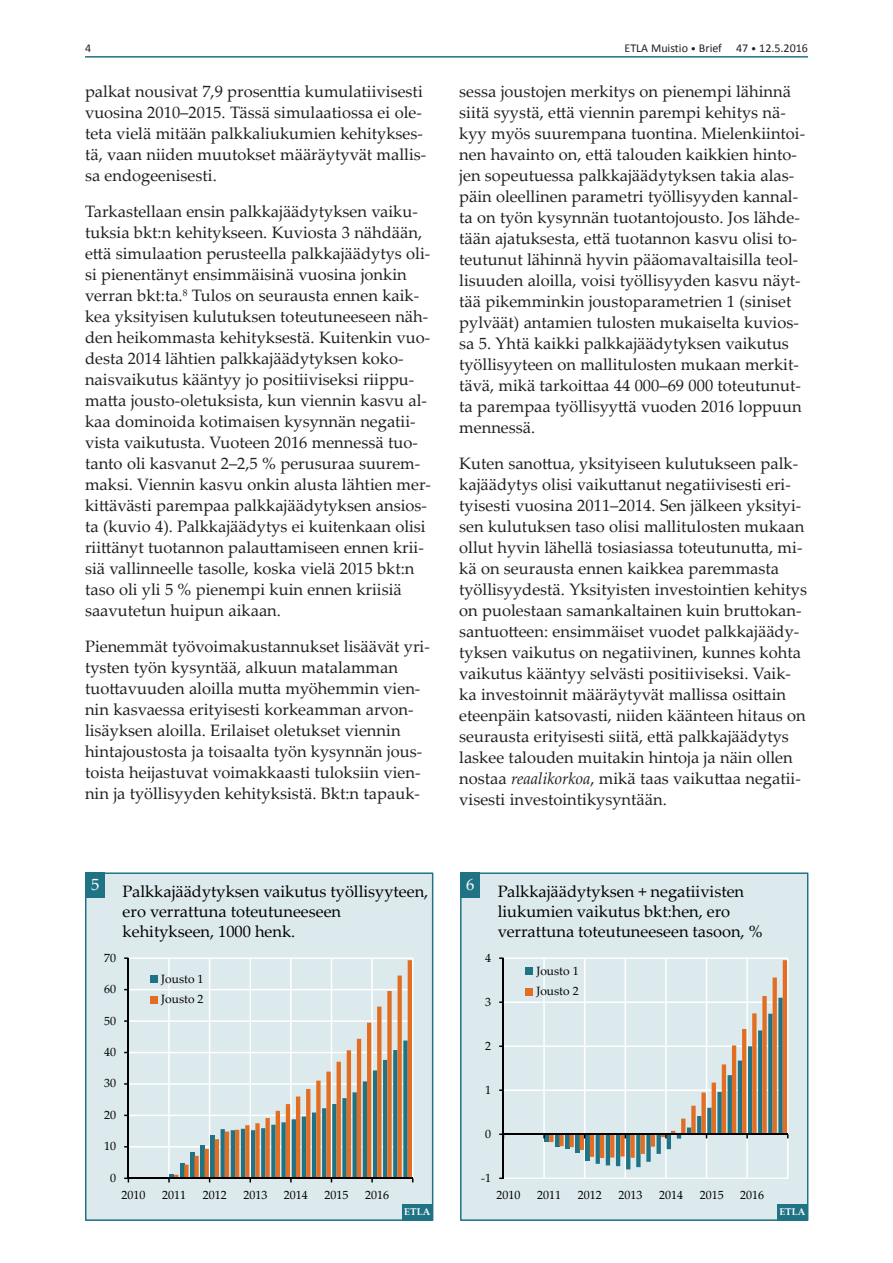
<style>
.page{position:relative;width:893px;height:1263px;background:#fff}
.page>*{position:absolute;margin:0;border:0;box-sizing:border-box;transform-origin:0 0}
.Leipis{font:16.5px/21px "Palatino Linotype";color:#231f20}
.t1{font:16.5px/19.8px "Palatino Linotype";color:#000}
.t2{font:16.5px "Palatino Linotype";color:#fff}
.t3{font:12px/20.4px "Palatino Linotype";color:#000}
.t4{font:12px "Calibri";color:#231f20}
.t5{font:700 9.75px "Palatino Linotype";color:#fff}
.s1{font-size:10.5px}
.s2{font-style:italic}
</style>
<div class="page">
<hr style="left:85px;top:56px;width:723px;height:2px;background:#1f7385">
<svg style="left:85px;top:872px;width:348px;height:349px;background:#d1d7d5"></svg>
<div style="left:402px;top:1204px;width:30px;height:16px;background:#1f7385"></div>
<div style="left:86px;top:872px;width:19px;height:26px;background:#1f7385"></div>
<svg style="left:460px;top:872px;width:348px;height:349px;background:#d5dede"></svg>
<div style="left:777px;top:1204px;width:30px;height:16px;background:#1f7385"></div>
<div style="left:461px;top:872px;width:19px;height:26px;background:#1f7385"></div>
<p class="t4" style="left:85px;top:40px;width:8px">4</p>
<p class="t4" style="left:624px;top:40px;width:185px">ETLA Muistio <span class="s1">•</span> Brief 47 <span class="s1">•</span> 12.5.2016</p>
<p class="Leipis" style="left:85px;top:80px;width:343px">palkat nousivat 7,9 prosenttia kumulatiivisesti vuosina 2010–2015. Tässä simulaatiossa ei ole&shy;teta vielä mitään palkkaliukumien kehitykses&shy;tä, vaan niiden muutokset määräytyvät mallis&shy;sa endogeenisesti.</p>
<p class="Leipis" style="left:85px;top:200px;width:347px">Tarkastellaan ensin palkkajäädytyksen vaiku&shy;tuksia bkt:n kehitykseen. Kuviosta 3 nähdään, että simulaation perusteella palkkajäädytys oli&shy;si pienentänyt ensimmäisinä vuosina jonkin verran bkt:ta.<sup>8</sup> Tulos on seurausta ennen kaik&shy;kea yksityisen kulutuksen toteutuneeseen näh&shy;den heikommasta kehityksestä. Kuitenkin vuo&shy;desta 2014 lähtien palkkajäädytyksen koko&shy;naisvaikutus kääntyy jo positiiviseksi riippu&shy;matta jousto-oletuksista, kun viennin kasvu al&shy;kaa dominoida kotimaisen kysynnän negatii&shy;vista vaikutusta. Vuoteen 2016 mennessä tuo&shy;tanto oli kasvanut 2–2,5 % perusuraa suurem&shy;maksi. Viennin kasvu onkin alusta lähtien mer&shy;kittävästi parempaa palkkajäädytyksen ansios&shy;ta (kuvio 4). Palkkajäädytys ei kuitenkaan olisi riittänyt tuotannon palauttamiseen ennen krii&shy;siä vallinneelle tasolle, koska vielä 2015 bkt:n taso oli yli 5 % pienempi kuin ennen kriisiä saavutetun huipun aikaan.</p>
<p class="Leipis" style="left:85px;top:635px;width:346px">Pienemmät työvoimakustannukset lisäävät yri&shy;tysten työn kysyntää, alkuun matalamman tuottavuuden aloilla mutta myöhemmin vien&shy;nin kasvaessa erityisesti korkeamman arvon&shy;lisäyksen aloilla. Erilaiset oletukset viennin hintajoustosta ja toisaalta työn kysynnän jous&shy;toista heijastuvat voimakkaasti tuloksiin vien&shy;nin ja työllisyyden kehityksistä. Bkt:n tapauk-</p>
<p class="Leipis" style="left:459px;top:80px;width:348px">sessa joustojen merkitys on pienempi lähinnä siitä syystä, että viennin parempi kehitys nä&shy;kyy myös suurempana tuontina. Mielenkiintoi&shy;nen havainto on, että talouden kaikkien hinto&shy;jen sopeutuessa palkkajäädytyksen takia alas&shy;päin oleellinen parametri työllisyyden kannal&shy;ta on työn kysynnän tuotantojousto. Jos lähde&shy;tään ajatuksesta, että tuotannon kasvu olisi to&shy;teutunut lähinnä hyvin pääomavaltaisilla teol&shy;lisuuden aloilla, voisi työllisyyden kasvu näyt&shy;tää pikemminkin joustoparametrien 1 (siniset pylväät) antamien tulosten mukaiselta kuvios&shy;sa 5. Yhtä kaikki palkkajäädytyksen vaikutus työllisyyteen on mallitulosten mukaan merkit&shy;tävä, mikä tarkoittaa 44 000–69 000 toteutunut&shy;ta parempaa työllisyyttä vuoden 2016 loppuun mennessä.</p>
<p class="Leipis" style="left:459px;top:452px;width:349px">Kuten sanottua, yksityiseen kulutukseen palk&shy;kajäädytys olisi vaikuttanut negatiivisesti eri&shy;tyisesti vuosina 2011–2014. Sen jälkeen yksityi&shy;sen kulutuksen taso olisi mallitulosten mukaan ollut hyvin lähellä tosiasiassa toteutunutta, mi&shy;kä on seurausta ennen kaikkea paremmasta työllisyydestä. Yksityisten investointien kehitys on puolestaan samankaltainen kuin bruttokan&shy;santuotteen: ensimmäiset vuodet palkkajäädy&shy;tyksen vaikutus on negatiivinen, kunnes kohta vaikutus kääntyy selvästi positiiviseksi. Vaik&shy;ka investoinnit määräytyvät mallissa osittain eteenpäin katsovasti, niiden käänteen hitaus on seurausta erityisesti siitä, että palkkajäädytys laskee talouden muitakin hintoja ja näin ollen nostaa <span class="s2">reaalikorkoa</span>, mikä taas vaikuttaa negatii&shy;visesti investointikysyntään.</p>
<p class="t2" style="left:91px;top:873px;width:10px">5</p>
<p class="t1" style="left:123px;top:881px;width:307px">Palkkajäädytyksen vaikutus työllisyyteen, ero verrattuna toteutuneeseen kehitykseen, 1000 henk.</p>
<p class="t3" style="left:104px;top:947px;width:13px">70</p>
<p class="t3" style="left:104px;top:978px;width:13px">60</p>
<p class="t3" style="left:104px;top:1010px;width:13px">50</p>
<p class="t3" style="left:104px;top:1041px;width:13px">40</p>
<p class="t3" style="left:104px;top:1072px;width:13px">30</p>
<p class="t3" style="left:104px;top:1104px;width:13px">20</p>
<p class="t3" style="left:104px;top:1135px;width:13px">10</p>
<p class="t3" style="left:110px;top:1167px;width:7px">0</p>
<p class="t3" style="left:161px;top:968px;width:44px">Jousto 1<br>Jousto 2</p>
<p class="t3" style="left:122px;top:1184px;width:25px">2010</p>
<p class="t3" style="left:162px;top:1184px;width:25px">2011</p>
<p class="t3" style="left:203px;top:1184px;width:25px">2012</p>
<p class="t3" style="left:243px;top:1184px;width:25px">2013</p>
<p class="t3" style="left:284px;top:1184px;width:25px">2014</p>
<p class="t3" style="left:325px;top:1184px;width:25px">2015</p>
<p class="t3" style="left:365px;top:1184px;width:25px">2016</p>
<p class="t5" style="left:404px;top:1205px;width:27px">ETLA</p>
<p class="t2" style="left:466px;top:873px;width:10px">6</p>
<p class="t1" style="left:498px;top:881px;width:266px">Palkkajäädytyksen + negatiivisten liukumien vaikutus bkt:hen, ero verrattuna toteutuneeseen tasoon, %</p>
<p class="t3" style="left:485px;top:947px;width:7px">4</p>
<p class="t3" style="left:485px;top:991px;width:7px">3</p>
<p class="t3" style="left:536px;top:960px;width:44px">Jousto 1<br>Jousto 2</p>
<p class="t3" style="left:485px;top:1035px;width:7px">2</p>
<p class="t3" style="left:485px;top:1079px;width:7px">1</p>
<p class="t3" style="left:485px;top:1123px;width:7px">0</p>
<p class="t3" style="left:481px;top:1167px;width:11px">-1</p>
<p class="t3" style="left:497px;top:1184px;width:25px">2010</p>
<p class="t3" style="left:537px;top:1184px;width:25px">2011</p>
<p class="t3" style="left:578px;top:1184px;width:25px">2012</p>
<p class="t3" style="left:618px;top:1184px;width:25px">2013</p>
<p class="t3" style="left:659px;top:1184px;width:25px">2014</p>
<p class="t3" style="left:700px;top:1184px;width:25px">2015</p>
<p class="t3" style="left:740px;top:1184px;width:25px">2016</p>
<p class="t5" style="left:779px;top:1205px;width:27px">ETLA</p>
</div>
